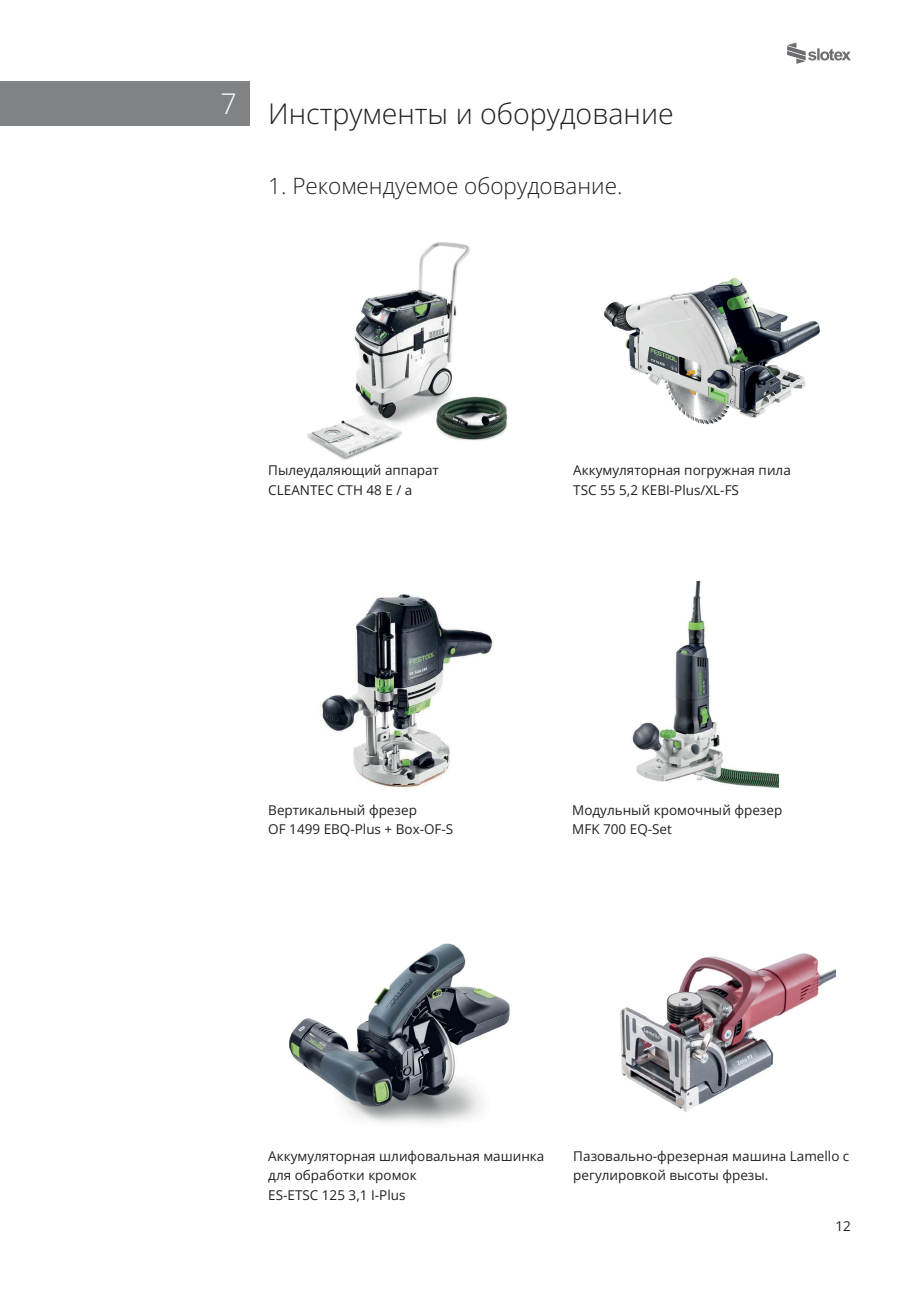
<style>
.page{position:relative;width:919px;height:1289px;background:#fff}
.page>*{position:absolute;margin:0;border:0;box-sizing:border-box;transform-origin:0 0}
.t1{font:300 28.5px "Open Sans";color:#231f20}
.t2{font:300 28.5px "Open Sans";color:#fff}
.t3{font:300 22.5px "Open Sans";color:#231f20}
.t4{font:13.5px/19.5px "Open Sans";color:#231f20}
</style>
<div class="page">
<svg style="left:787px;top:43px;width:63px;height:21px"></svg>
<img style="left:632px;top:581px;width:149px;height:206px">
<img style="left:289px;top:943px;width:221px;height:181px">
<img style="left:620px;top:953px;width:215px;height:159px">
<img style="left:320px;top:594px;width:174px;height:194px">
<div style="left:0;top:81px;width:249px;height:45px;background:#808285"></div>
<img style="left:307px;top:242px;width:200px;height:218px">
<img style="left:604px;top:277px;width:216px;height:148px">
<p class="t2" style="left:220px;top:84px;width:18px">7</p>
<p class="t1" style="left:268px;top:94px;width:407px">Инструменты и оборудование</p>
<p class="t3" style="left:268px;top:170px;width:355px">1. Рекомендуемое оборудование.</p>
<p class="t4" style="left:268px;top:460px;width:172px">Пылеудаляющий аппарат</p>
<p class="t4" style="left:268px;top:479px;width:146px">CLEANTEC CTH 48 E / a</p>
<p class="t4" style="left:573px;top:460px;width:219px">Аккумуляторная погружная пила</p>
<p class="t4" style="left:573px;top:479px;width:167px">TSC 55 5,2 KEBI-Plus/XL-FS</p>
<p class="t4" style="left:268px;top:799px;width:150px">Вертикальный фрезер</p>
<p class="t4" style="left:268px;top:819px;width:186px">OF 1499 EBQ-Plus + Box-OF-S</p>
<p class="t4" style="left:572px;top:799px;width:211px">Модульный кромочный фрезер</p>
<p class="t4" style="left:572px;top:819px;width:101px">MFK 700 EQ-Set</p>
<p class="t4" style="left:268px;top:1145px;width:278px">Аккумуляторная шлифовальная машинка для обработки кромок</p>
<p class="t4" style="left:268px;top:1184px;width:139px">ES-ETSC 125 3,1 I-Plus</p>
<p class="t4" style="left:573px;top:1145px;width:277px">Пазовально-фрезерная машина Lamello с регулировкой высоты фрезы.</p>
<p class="t4" style="left:835px;top:1216px;width:17px">12</p>
</div>
